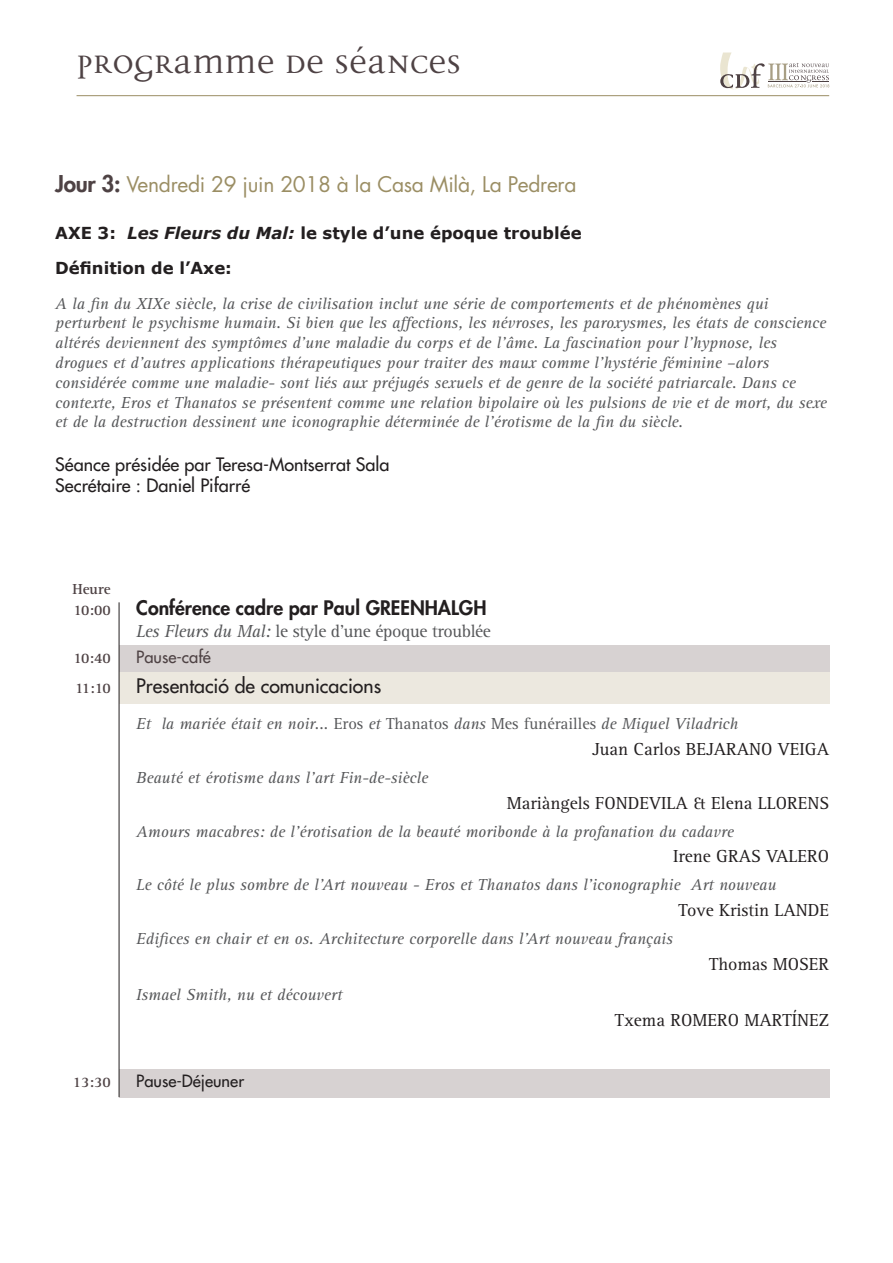
<style>
.page{position:relative;width:893px;height:1263px;background:#fff}
.page>*{position:absolute;margin:0;border:0;box-sizing:border-box;transform-origin:0 0}
.t1{font:45px "Disturbance";color:#4e4244}
.t2{font:21px "Futura Std";letter-spacing:-.015em;color:#9b8e64}
.t3{font:800 19.5px "Futura Std";color:#231f20}
.t4{font:500 19.5px "Futura Std";color:#231f20}
.Ponencia_Autor{font:18px "Rotis Serif Std";color:#231f20}
.t5{font:500 18px "Futura Std";color:#231f20}
.t6{font:18px "Rotis Serif Std";letter-spacing:-.02em;color:#57585a}
.Ponencia_Titulo{font:italic 16.5px/19.8px "Rotis Serif Std";color:#57585a}
.No_Spacing{font:700 16.5px "Verdana";color:#231f20}
.t7{font:500 16.5px "Futura Std";color:#231f20}
.t8{font:500 16.5px "Futura Std";color:#4e4244}
.t9{font:700 15px "Rotis Serif Std";color:#4e4244}
.s1{font-weight:800;font-size:22.5px;color:#4e4244}
.s2{font-style:italic}
.s3{font-style:normal}
</style>
<div class="page">
<hr style="left:77px;top:95px;width:752px;height:1px;background:#9b8e64">
<svg style="left:720px;top:53px;width:109px;height:37px"></svg>
<div style="left:119px;top:645px;width:710px;height:29px;background:#d7d2d2"></div>
<div style="left:119px;top:672px;width:710px;height:32px;background:#ece8df"></div>
<div style="left:119px;top:1069px;width:710px;height:28px;background:#d7d2d2"></div>
<hr style="left:119px;top:602px;width:1px;height:495px;background:#231f20">
<p class="t1" style="left:77px;top:39px;width:386px">Programme de Séances</p>
<p class="t2" style="left:55px;top:171px;width:523px"><span class="s1">Jour 3:</span> Vendredi 29 juin 2018 à la Casa Milà, La Pedrera</p>
<p class="No_Spacing" style="left:55px;top:221px;width:528px">AXE 3: <span class="s2">Les Fleurs du Mal:</span> le style d’une époque troublée</p>
<p class="No_Spacing" style="left:55px;top:256px;width:178px">Définition de l’Axe:</p>
<p class="Ponencia_Titulo" style="left:55px;top:294px;width:773px">A la fin du XIXe siècle, la crise de civilisation inclut une série de comportements et de phénomènes qui perturbent le psychisme humain. Si bien que les affections, les névroses, les paroxysmes, les états de conscience altérés deviennent des symptômes d’une maladie du corps et de l’âme. La fascination pour l’hypnose, les drogues et d’autres applications thérapeutiques pour traiter des maux comme l’hystérie féminine –alors considérée comme une maladie- sont liés aux préjugés sexuels et de genre de la société patriarcale. Dans ce contexte, Eros et Thanatos se présentent comme une relation bipolaire où les pulsions de vie et de mort, du sexe et de la destruction dessinent une iconographie déterminée de l’érotisme de la fin du siècle.</p>
<p class="t5" style="left:55px;top:453px;width:336px">Séance présidée par Teresa-Montserrat Sala</p>
<p class="t5" style="left:55px;top:474px;width:196px">Secrétaire : Daniel Pifarré</p>
<p class="t9" style="left:72px;top:580px;width:40px">Heure</p>
<p class="t9" style="left:74px;top:601px;width:39px">10:00</p>
<p class="t3" style="left:136px;top:595px;width:352px">Conférence cadre par Paul GREENHALGH</p>
<p class="t6" style="left:136px;top:620px;width:356px"><span class="s2">Les Fleurs du Mal:</span> le style d’une époque troublée</p>
<p class="t9" style="left:74px;top:649px;width:39px">10:40</p>
<p class="t8" style="left:136px;top:646px;width:76px">Pause-café</p>
<p class="t9" style="left:75px;top:679px;width:37px">11:10</p>
<p class="t4" style="left:136px;top:673px;width:246px">Presentació de comunicacions</p>
<p class="Ponencia_Titulo" style="left:136px;top:714px;width:604px">Et la mariée était en noir... <span class="s3">Eros</span> et <span class="s3">Thanatos</span> dans <span class="s3">Mes funérailles</span> de Miquel Viladrich</p>
<p class="Ponencia_Autor" style="left:592px;top:738px;width:238px">Juan Carlos BEJARANO VEIGA</p>
<p class="Ponencia_Titulo" style="left:136px;top:768px;width:293px">Beauté et érotisme dans l’art Fin-de-siècle</p>
<p class="Ponencia_Autor" style="left:507px;top:792px;width:324px">Mariàngels FONDEVILA &amp; Elena LLORENS</p>
<p class="Ponencia_Titulo" style="left:136px;top:822px;width:599px">Amours macabres: de l’érotisation de la beauté moribonde à la profanation du cadavre</p>
<p class="Ponencia_Autor" style="left:673px;top:846px;width:158px">Irene GRAS VALERO</p>
<p class="Ponencia_Titulo" style="left:136px;top:875px;width:642px">Le côté le plus sombre de l’Art nouveau - Eros et Thanatos dans l’iconographie Art nouveau</p>
<p class="Ponencia_Autor" style="left:678px;top:900px;width:152px">Tove Kristin LANDE</p>
<p class="Ponencia_Titulo" style="left:136px;top:929px;width:538px">Edifices en chair et en os. Architecture corporelle dans l’Art nouveau français</p>
<p class="Ponencia_Autor" style="left:709px;top:954px;width:122px">Thomas MOSER</p>
<p class="Ponencia_Titulo" style="left:136px;top:985px;width:207px">Ismael Smith, nu et découvert</p>
<p class="Ponencia_Autor" style="left:615px;top:1010px;width:216px">Txema ROMERO MARTÍNEZ</p>
<p class="t9" style="left:73px;top:1073px;width:40px">13:30</p>
<p class="t7" style="left:136px;top:1070px;width:109px">Pause-Déjeuner</p>
</div>
